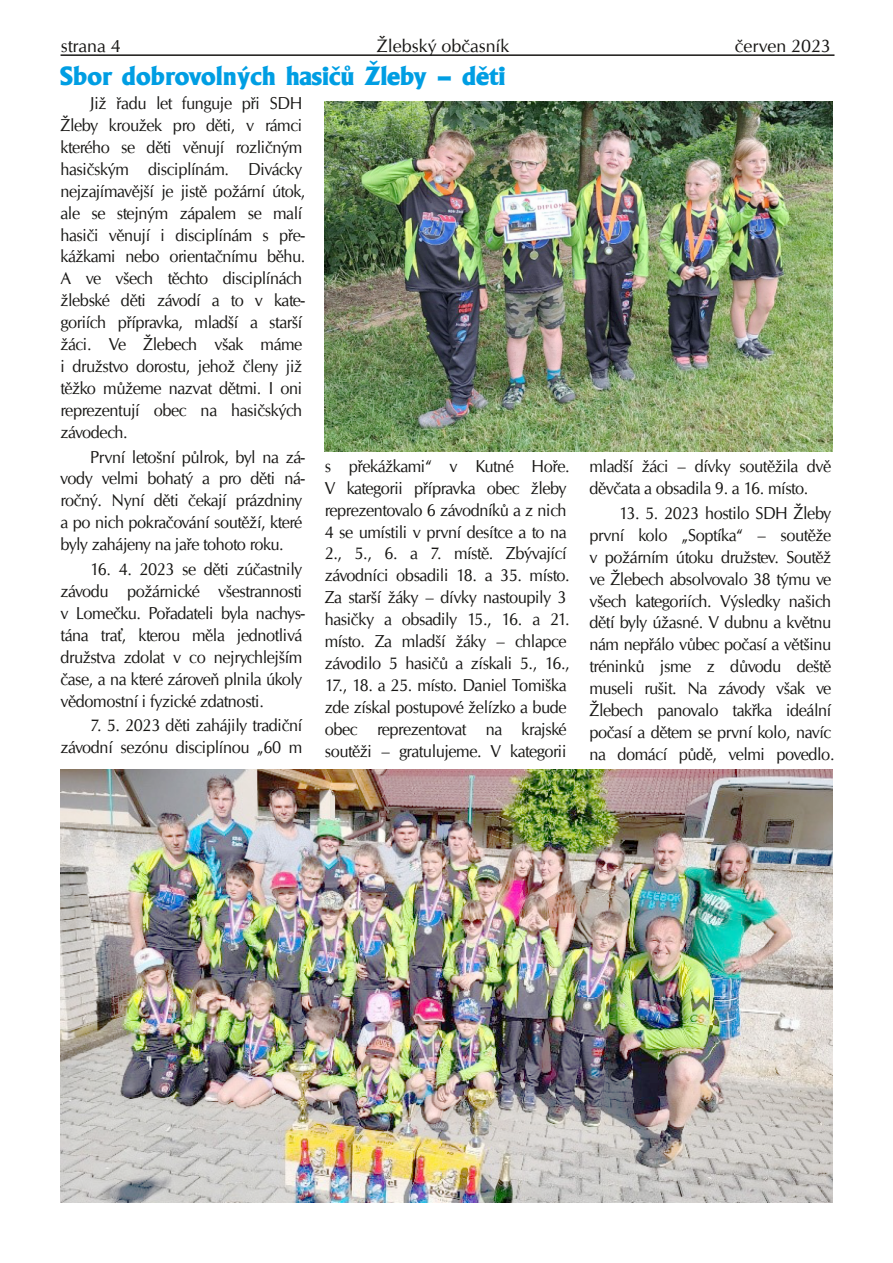
<style>
.page{position:relative;width:893px;height:1263px;background:#fff}
.page>*{position:absolute;margin:0;border:0;box-sizing:border-box;transform-origin:0 0}
.t1{font:expanded 24px "A028";color:#009ee3}
.t2{font:18px "URW Classico";color:#181715}
.t3{font:17.25px/21.9px "URW Classico";letter-spacing:-.025em;color:#181715;scale:.95 1}
</style>
<div class="page">
<hr style="left:61px;top:54px;width:773px;height:2px;background:#181715">
<img style="left:60px;top:769px;width:773px;height:434px">
<img style="left:324px;top:102px;width:509px;height:349px">
<p class="t2" style="left:61px;top:34px;width:61px">strana 4</p>
<p class="t2" style="left:377px;top:34px;width:134px">Žlebský občasník</p>
<p class="t2" style="left:735px;top:34px;width:98px">červen 2023</p>
<h1 class="t1" style="left:60px;top:59px;width:447px">Sbor dobrovolných hasičů Žleby – děti</h1>
<p class="t3" style="left:60px;top:92px;width:259px;text-indent:30px">Již řadu let funguje při SDH<br>Žleby kroužek pro děti, v rámci kterého se děti věnují rozličným hasičským disciplínám. Divácky nejzajímavější je jistě požární útok, ale se stejným zápalem se malí hasiči věnují i disciplínám s pře&shy;kážkami nebo orientačnímu běhu.<br>A ve všech těchto disciplínách žlebské děti závodí a to v kate&shy;goriích přípravka, mladší a starší žáci. Ve Žlebech však máme i družstvo dorostu, jehož členy již těžko můžeme nazvat dětmi. I oni reprezentují obec na hasičských závodech.</p>
<p class="t3" style="left:60px;top:445px;width:259px;text-indent:30px">První letošní půlrok, byl na zá&shy;vody velmi bohatý a pro děti ná&shy;ročný. Nyní děti čekají prázdniny a po nich pokračování soutěží, které byly zahájeny na jaře tohoto roku.</p>
<p class="t3" style="left:60px;top:558px;width:259px;text-indent:30px">16. 4. 2023 se děti zúčastnily závodu požárnické všestrannosti v Lomečku. Pořadateli byla nachys&shy;tána trať, kterou měla jednotlivá družstva zdolat v co nejrychlejším čase, a na které zároveň plnila úkoly vědomostní i fyzické zdatnosti.</p>
<p class="t3" style="left:60px;top:714px;width:256px;text-align:right">7. 5. 2023 děti zahájily tradiční závodní sezónu disciplínou „60 m</p>
<p class="t3" style="left:325px;top:455px;width:259px">s překážkami“ v Kutné Hoře.<br>V kategorii přípravka obec žleby reprezentovalo 6 závodníků a z nich 4 se umístili v první desítce a to na 2., 5., 6. a 7. místě. Zbývající závodníci obsadili 18. a 35. místo.<br>Za starší žáky – dívky nastoupily 3 hasičky a obsadily 15., 16. a 21. místo. Za mladší žáky – chlapce závodilo 5 hasičů a získali 5., 16., 17., 18. a 25. místo. Daniel Tomiška zde získal postupové želízko a bude obec reprezentovat na krajské soutěži – gratulujeme. V kategorii</p>
<p class="t3" style="left:589px;top:455px;width:256px">mladší žáci – dívky soutěžila dvě děvčata a obsadila 9. a 16. místo.</p>
<p class="t3" style="left:589px;top:502px;width:259px;text-indent:30px">13. 5. 2023 hostilo SDH Žleby první kolo „Soptíka“ – soutěže v požárním útoku družstev. Soutěž ve Žlebech absolvovalo 38 týmu ve všech kategoriích. Výsledky našich dětí byly úžasné. V dubnu a květnu nám nepřálo vůbec počasí a většinu tréninků jsme z důvodu deště museli rušit. Na závody však ve<br>Žlebech panovalo takřka ideální počasí a dětem se první kolo, navíc na domácí půdě, velmi povedlo.</p>
</div>
